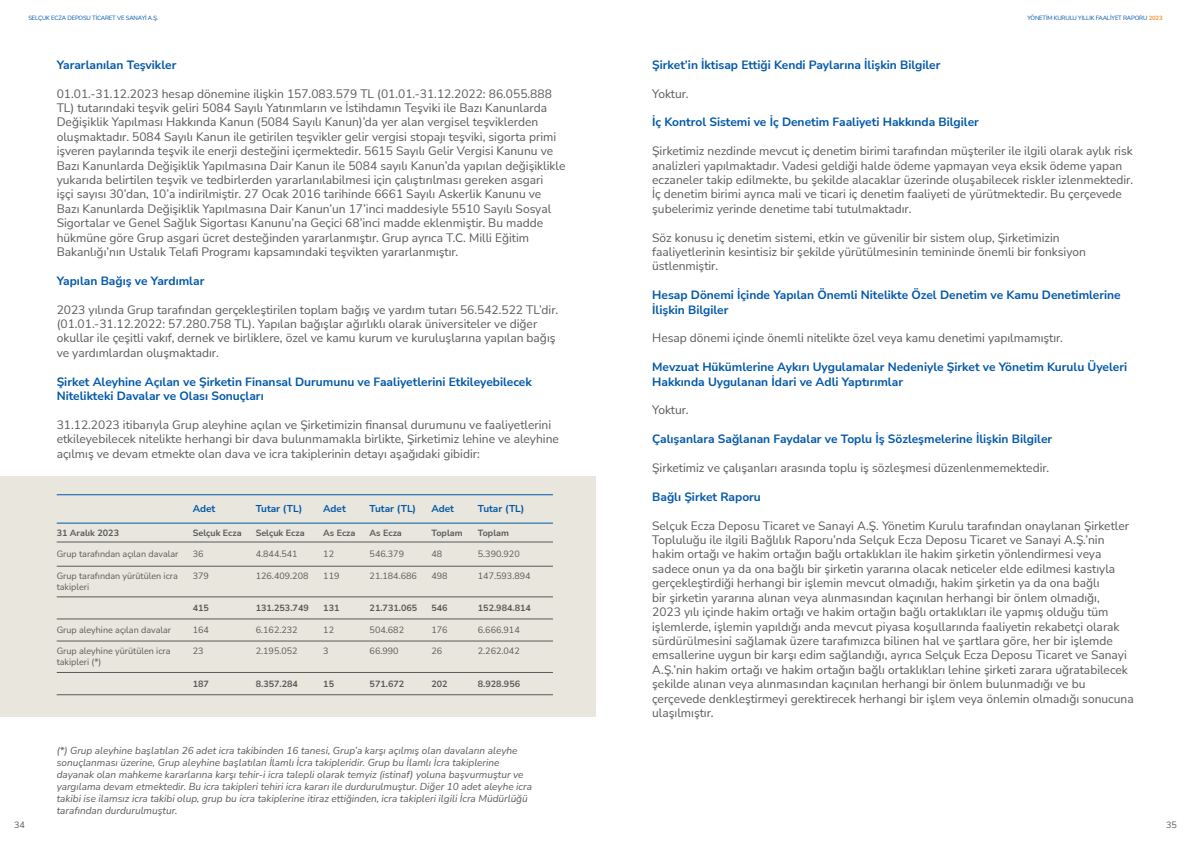
<style>
.page{position:relative;width:1191px;height:842px;background:#fff}
.page>*{position:absolute;margin:0;border:0;box-sizing:border-box;transform-origin:0 0}
.t1{font:12px/14.4px "Nunito Sans";color:#58595b}
.t2{font:700 12px/14.4px "Nunito Sans";color:#0057a8}
.t3{font:italic 10px/12px "Nunito Sans";color:#58595b}
.t4{font:700 10px "Nunito Sans";color:#0057a8}
.t5{font:9px/10.8px "Nunito Sans";color:#58595b}
.t6{font:700 9px "Nunito Sans";color:#58595b}
.t7{font:6px "Nunito Sans";letter-spacing:-.025em;color:#0057a8}
.s1{font-weight:700;color:#f79433}
</style>
<div class="page">
<div style="left:0;top:476px;width:595px;height:241px;background:#e9e7dd"></div>
<hr style="left:57px;top:542px;width:496px;height:1px;background:#58595b">
<hr style="left:57px;top:566px;width:496px;height:1px;background:#58595b">
<hr style="left:57px;top:597px;width:496px;height:1px;background:#58595b">
<hr style="left:57px;top:619px;width:496px;height:1px;background:#58595b">
<hr style="left:57px;top:641px;width:496px;height:1px;background:#58595b">
<hr style="left:57px;top:694px;width:496px;height:1px;background:#58595b">
<hr style="left:57px;top:672px;width:496px;height:1px;background:#58595b">
<hr style="left:57px;top:494px;width:496px;height:1px;background:#0057a8">
<hr style="left:57px;top:523px;width:496px;height:1px;background:#0057a8">
<p class="t7" style="left:28px;top:14px;width:132px">SELÇUK ECZA DEPOSU TİCARET VE SANAYİ A.Ş.</p>
<p class="t7" style="left:1027px;top:14px;width:137px">YÖNETİM KURULU YILLIK FAALİYET RAPORU <span class="s1">2023</span></p>
<p class="t2" style="left:57px;top:57px;width:121px">Yararlanılan Teşvikler</p>
<p class="t1" style="left:57px;top:86px;width:510px">01.01.-31.12.2023 hesap dönemine ilişkin 157.083.579 TL (01.01.-31.12.2022: 86.055.888<br>TL) tutarındaki teşvik geliri 5084 Sayılı Yatırımların ve İstihdamın Teşviki ile Bazı Kanunlarda Değişiklik Yapılması Hakkında Kanun (5084 Sayılı Kanun)’da yer alan vergisel teşviklerden oluşmaktadır. 5084 Sayılı Kanun ile getirilen teşvikler gelir vergisi stopajı teşviki, sigorta primi işveren paylarında teşvik ile enerji desteğini içermektedir. 5615 Sayılı Gelir Vergisi Kanunu ve Bazı Kanunlarda Değişiklik Yapılmasına Dair Kanun ile 5084 sayılı Kanun’da yapılan değişiklikle yukarıda belirtilen teşvik ve tedbirlerden yararlanılabilmesi için çalıştırılması gereken asgari<br>işçi sayısı 30’dan, 10’a indirilmiştir. 27 Ocak 2016 tarihinde 6661 Sayılı Askerlik Kanunu ve Bazı Kanunlarda Değişiklik Yapılmasına Dair Kanun’un 17’inci maddesiyle 5510 Sayılı Sosyal Sigortalar ve Genel Sağlık Sigortası Kanunu’na Geçici 68’inci madde eklenmiştir. Bu madde hükmüne göre Grup asgari ücret desteğinden yararlanmıştır. Grup ayrıca T.C. Milli Eğitim Bakanlığı’nın Ustalık Telafi Programı kapsamındaki teşvikten yararlanmıştır.</p>
<p class="t2" style="left:57px;top:273px;width:149px">Yapılan Bağış ve Yardımlar</p>
<p class="t1" style="left:57px;top:302px;width:503px">2023 yılında Grup tarafından gerçekleştirilen toplam bağış ve yardım tutarı 56.542.522 TL’dir. (01.01.-31.12.2022: 57.280.758 TL). Yapılan bağışlar ağırlıklı olarak üniversiteler ve diğer okullar ile çeşitli vakıf, dernek ve birliklere, özel ve kamu kurum ve kuruluşlarına yapılan bağış ve yardımlardan oluşmaktadır.</p>
<p class="t2" style="left:57px;top:374px;width:476px">Şirket Aleyhine Açılan ve Şirketin Finansal Durumunu ve Faaliyetlerini Etkileyebilecek<br>Nitelikteki Davalar ve Olası Sonuçları</p>
<p class="t1" style="left:57px;top:417px;width:503px">31.12.2023 itibarıyla Grup aleyhine açılan ve Şirketimizin finansal durumunu ve faaliyetlerini etkileyebilecek nitelikte herhangi bir dava bulunmamakla birlikte, Şirketimiz lehine ve aleyhine açılmış ve devam etmekte olan dava ve icra takiplerinin detayı aşağıdaki gibidir:</p>
<p class="t6" style="left:57px;top:526px;width:64px">31 Aralık 2023</p>
<p class="t5" style="left:57px;top:548px;width:123px">Grup tarafından açılan davalar</p>
<p class="t5" style="left:57px;top:570px;width:123px">Grup tarafından yürütülen icra takipleri</p>
<p class="t5" style="left:57px;top:624px;width:116px">Grup aleyhine açılan davalar</p>
<p class="t5" style="left:57px;top:645px;width:115px">Grup aleyhine yürütülen icra takipleri (*)</p>
<p class="t4" style="left:193px;top:502px;width:24px">Adet</p>
<p class="t4" style="left:256px;top:502px;width:48px">Tutar (TL)</p>
<p class="t4" style="left:323px;top:502px;width:24px">Adet</p>
<p class="t4" style="left:369px;top:502px;width:48px">Tutar (TL)</p>
<p class="t4" style="left:431px;top:502px;width:24px">Adet</p>
<p class="t4" style="left:478px;top:502px;width:48px">Tutar (TL)</p>
<p class="t6" style="left:193px;top:526px;width:50px">Selçuk Ecza</p>
<p class="t5" style="left:193px;top:548px;width:12px">36</p>
<p class="t5" style="left:193px;top:570px;width:18px">379</p>
<p class="t6" style="left:193px;top:602px;width:18px">415</p>
<p class="t5" style="left:193px;top:624px;width:18px">164</p>
<p class="t5" style="left:193px;top:645px;width:12px">23</p>
<p class="t6" style="left:193px;top:677px;width:18px">187</p>
<p class="t6" style="left:256px;top:526px;width:50px">Selçuk Ecza</p>
<p class="t5" style="left:256px;top:548px;width:43px">4.844.541</p>
<p class="t5" style="left:256px;top:570px;width:54px">126.409.208</p>
<p class="t6" style="left:256px;top:602px;width:55px">131.253.749</p>
<p class="t5" style="left:256px;top:624px;width:43px">6.162.232</p>
<p class="t5" style="left:256px;top:645px;width:43px">2.195.052</p>
<p class="t6" style="left:256px;top:677px;width:44px">8.357.284</p>
<p class="t6" style="left:323px;top:526px;width:34px">As Ecza</p>
<p class="t5" style="left:323px;top:548px;width:12px">12</p>
<p class="t5" style="left:323px;top:570px;width:18px">119</p>
<p class="t6" style="left:323px;top:602px;width:18px">131</p>
<p class="t5" style="left:323px;top:624px;width:12px">12</p>
<p class="t5" style="left:323px;top:645px;width:7px">3</p>
<p class="t6" style="left:323px;top:677px;width:12px">15</p>
<p class="t6" style="left:369px;top:526px;width:34px">As Ecza</p>
<p class="t5" style="left:369px;top:548px;width:36px">546.379</p>
<p class="t5" style="left:369px;top:570px;width:49px">21.184.686</p>
<p class="t6" style="left:369px;top:602px;width:49px">21.731.065</p>
<p class="t5" style="left:369px;top:624px;width:36px">504.682</p>
<p class="t5" style="left:369px;top:645px;width:31px">66.990</p>
<p class="t6" style="left:369px;top:677px;width:36px">571.672</p>
<p class="t6" style="left:431px;top:526px;width:33px">Toplam</p>
<p class="t5" style="left:431px;top:548px;width:12px">48</p>
<p class="t5" style="left:431px;top:570px;width:18px">498</p>
<p class="t6" style="left:431px;top:602px;width:18px">546</p>
<p class="t5" style="left:431px;top:624px;width:18px">176</p>
<p class="t5" style="left:431px;top:645px;width:12px">26</p>
<p class="t6" style="left:431px;top:677px;width:18px">202</p>
<p class="t6" style="left:478px;top:526px;width:33px">Toplam</p>
<p class="t5" style="left:478px;top:548px;width:43px">5.390.920</p>
<p class="t5" style="left:478px;top:570px;width:54px">147.593.894</p>
<p class="t6" style="left:478px;top:602px;width:55px">152.984.814</p>
<p class="t5" style="left:478px;top:624px;width:43px">6.666.914</p>
<p class="t5" style="left:478px;top:645px;width:43px">2.262.042</p>
<p class="t6" style="left:478px;top:677px;width:44px">8.928.956</p>
<p class="t3" style="left:57px;top:744px;width:477px">(*) Grup aleyhine başlatılan 26 adet icra takibinden 16 tanesi, Grup’a karşı açılmış olan davaların aleyhe sonuçlanması üzerine, Grup aleyhine başlatılan İlamlı İcra takipleridir. Grup bu İlamlı İcra takiplerine dayanak olan mahkeme kararlarına karşı tehir-i icra talepli olarak temyiz (istinaf) yoluna başvurmuştur ve yargılama devam etmektedir. Bu icra takipleri tehiri icra kararı ile durdurulmuştur. Diğer 10 adet aleyhe icra takibi ise ilamsız icra takibi olup, grup bu icra takiplerine itiraz ettiğinden, icra takipleri ilgili İcra Müdürlüğü tarafından durdurulmuştur.</p>
<p class="t2" style="left:652px;top:57px;width:290px">Şirket’in İktisap Ettiği Kendi Paylarına İlişkin Bilgiler</p>
<p class="t1" style="left:652px;top:86px;width:38px">Yoktur.</p>
<p class="t2" style="left:652px;top:115px;width:328px">İç Kontrol Sistemi ve İç Denetim Faaliyeti Hakkında Bilgiler</p>
<p class="t1" style="left:652px;top:143px;width:482px">Şirketimiz nezdinde mevcut iç denetim birimi tarafından müşteriler ile ilgili olarak aylık risk analizleri yapılmaktadır. Vadesi geldiği halde ödeme yapmayan veya eksik ödeme yapan eczaneler takip edilmekte, bu şekilde alacaklar üzerinde oluşabilecek riskler izlenmektedir.<br>İç denetim birimi ayrıca mali ve ticari iç denetim faaliyeti de yürütmektedir. Bu çerçevede şubelerimiz yerinde denetime tabi tutulmaktadır.</p>
<p class="t1" style="left:652px;top:230px;width:435px">Söz konusu iç denetim sistemi, etkin ve güvenilir bir sistem olup, Şirketimizin faaliyetlerinin kesintisiz bir şekilde yürütülmesinin temininde önemli bir fonksiyon üstlenmiştir.</p>
<p class="t2" style="left:652px;top:287px;width:470px">Hesap Dönemi İçinde Yapılan Önemli Nitelikte Özel Denetim ve Kamu Denetimlerine<br>İlişkin Bilgiler</p>
<p class="t1" style="left:652px;top:331px;width:412px">Hesap dönemi içinde önemli nitelikte özel veya kamu denetimi yapılmamıştır.</p>
<p class="t2" style="left:652px;top:359px;width:476px">Mevzuat Hükümlerine Aykırı Uygulamalar Nedeniyle Şirket ve Yönetim Kurulu Üyeleri<br>Hakkında Uygulanan İdari ve Adli Yaptırımlar</p>
<p class="t1" style="left:652px;top:403px;width:38px">Yoktur.</p>
<p class="t2" style="left:652px;top:431px;width:401px">Çalışanlara Sağlanan Faydalar ve Toplu İş Sözleşmelerine İlişkin Bilgiler</p>
<p class="t1" style="left:652px;top:460px;width:398px">Şirketimiz ve çalışanları arasında toplu iş sözleşmesi düzenlenmemektedir.</p>
<p class="t2" style="left:652px;top:489px;width:110px">Bağlı Şirket Raporu</p>
<p class="t1" style="left:652px;top:518px;width:483px">Selçuk Ecza Deposu Ticaret ve Sanayi A.Ş. Yönetim Kurulu tarafından onaylanan Şirketler Topluluğu ile ilgili Bağlılık Raporu’nda Selçuk Ecza Deposu Ticaret ve Sanayi A.Ş.’nin hakim ortağı ve hakim ortağın bağlı ortaklıkları ile hakim şirketin yönlendirmesi veya sadece onun ya da ona bağlı bir şirketin yararına olacak neticeler elde edilmesi kastıyla gerçekleştirdiği herhangi bir işlemin mevcut olmadığı, hakim şirketin ya da ona bağlı<br>bir şirketin yararına alınan veya alınmasından kaçınılan herhangi bir önlem olmadığı,<br>2023 yılı içinde hakim ortağı ve hakim ortağın bağlı ortaklıkları ile yapmış olduğu tüm işlemlerde, işlemin yapıldığı anda mevcut piyasa koşullarında faaliyetin rekabetçi olarak sürdürülmesini sağlamak üzere tarafımızca bilinen hal ve şartlara göre, her bir işlemde emsallerine uygun bir karşı edim sağlandığı, ayrıca Selçuk Ecza Deposu Ticaret ve Sanayi A.Ş.’nin hakim ortağı ve hakim ortağın bağlı ortaklıkları lehine şirketi zarara uğratabilecek şekilde alınan veya alınmasından kaçınılan herhangi bir önlem bulunmadığı ve bu çerçevede denkleştirmeyi gerektirecek herhangi bir işlem veya önlemin olmadığı sonucuna ulaşılmıştır.</p>
<p class="t5" style="left:14px;top:819px;width:12px">34</p>
<p class="t5" style="left:1166px;top:819px;width:12px">35</p>
</div>
